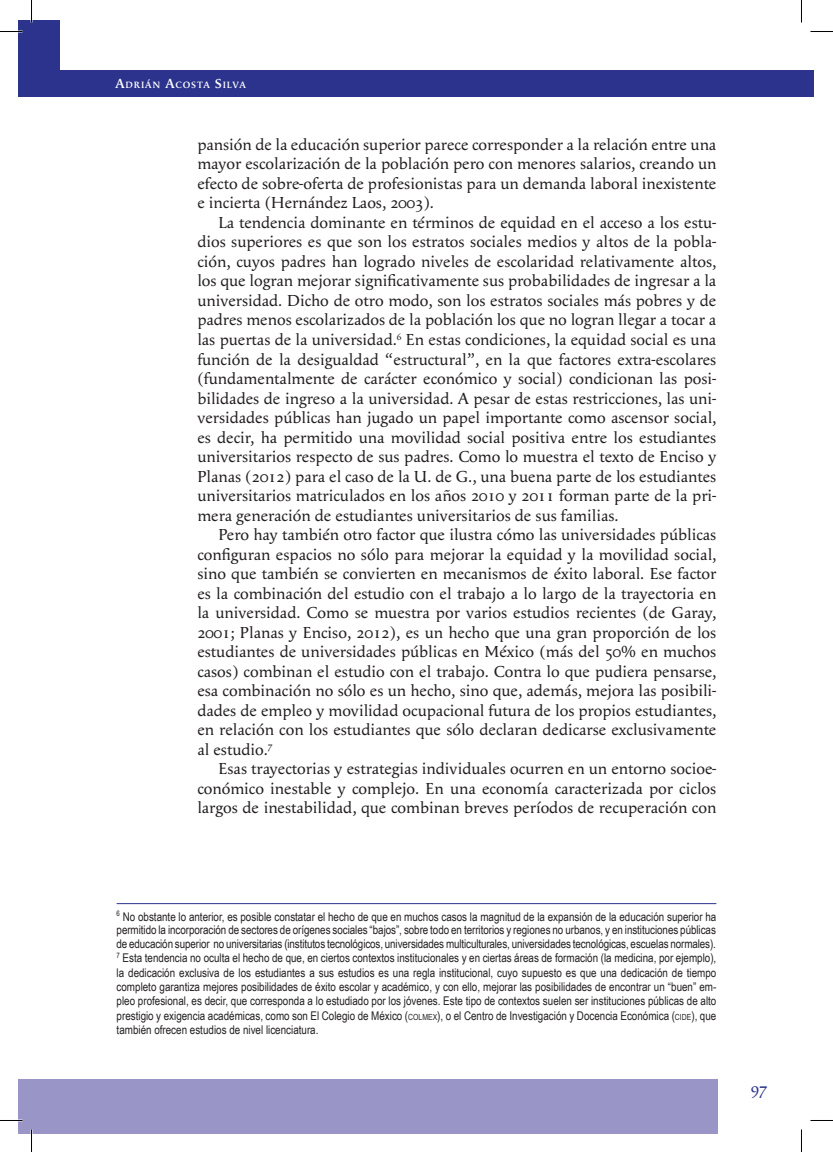
<style>
.page{position:relative;width:833px;height:1152px;background:#fff}
.page>*{position:absolute;margin:0;border:0;box-sizing:border-box;transform-origin:0 0}
.t1{font:16.5px/19.5px "Apolline";color:#231f20;text-align:justify}
.t2{font:16.5px "Apolline";color:#2b338d}
.PIE_DE_PAG_SIN_LINEA{font:12px/14.4px "Arial Narrow";color:#231f20;text-align:justify}
.PIE_DE_PAG{font:12px/13.5px "Arial Narrow";letter-spacing:-.01em;color:#231f20;text-align:justify}
.t3{font:600 9.45px "Apolline";letter-spacing:.085em;color:#fff}
.s1{font-size:13.5px}
.s2{font-size:8.4px}
</style>
<div class="page">
<div style="left:19px;top:20px;width:12px;height:76px;background:#2b338d"></div>
<div style="left:32px;top:20px;width:28px;height:76px;background:#2b338d"></div>
<hr style="left:117px;top:903px;width:599px;height:1px;background:#2b338d">
<div style="left:32px;top:1079px;width:686px;height:54px;background:#9995c6"></div>
<div style="left:19px;top:1079px;width:13px;height:54px;background:#9995c6"></div>
<div style="left:60px;top:70px;width:754px;height:26px;background:#2b338d"></div>
<hr style="left:0;top:1119px;width:22px;height:2px;background:#fff">
<svg style="left:0;top:31px;width:22px;height:1px"></svg>
<svg style="left:810px;top:31px;width:23px;height:1px"></svg>
<svg style="left:0;top:1120px;width:22px;height:1px"></svg>
<svg style="left:810px;top:1120px;width:23px;height:1px"></svg>
<svg style="left:31px;top:0;width:1px;height:22px"></svg>
<svg style="left:31px;top:1129px;width:1px;height:22px"></svg>
<svg style="left:801px;top:0;width:1px;height:22px"></svg>
<svg style="left:801px;top:1129px;width:1px;height:22px"></svg>
<p class="t3" style="left:115px;top:80px;width:132px"><span class="s1">A</span>DRIÁN <span class="s1">A</span>COSTA <span class="s1">S</span>ILVA</p>
<p class="t1" style="left:197px;top:135px;width:520px">pansión de la educación superior parece corresponder a la relación entre una mayor escolarización de la población pero con menores salarios, creando un efecto de sobre-oferta de profesionistas para un demanda laboral inexistente e incierta (Hernández Laos, 2003).</p>
<p class="t1" style="left:197px;top:213px;width:520px;text-indent:21px">La tendencia dominante en términos de equidad en el acceso a los estu&shy;dios superiores es que son los estratos sociales medios y altos de la pobla&shy;ción, cuyos padres han logrado niveles de escolaridad relativamente altos, los que logran mejorar significativamente sus probabilidades de ingresar a la universidad. Dicho de otro modo, son los estratos sociales más pobres y de padres menos escolarizados de la población los que no logran llegar a tocar a las puertas de la universidad.<sup>6</sup> En estas condiciones, la equidad social es una función de la desigualdad “estructural”, en la que factores extra-escolares (fundamentalmente de carácter económico y social) condicionan las posi&shy;bilidades de ingreso a la universidad. A pesar de estas restricciones, las uni&shy;versidades públicas han jugado un papel importante como ascensor social, es decir, ha permitido una movilidad social positiva entre los estudiantes universitarios respecto de sus padres. Como lo muestra el texto de Enciso y Planas (2012) para el caso de la U. de G., una buena parte de los estudiantes universitarios matriculados en los años 2010 y 2011 forman parte de la pri&shy;mera generación de estudiantes universitarios de sus familias.</p>
<p class="t1" style="left:197px;top:525px;width:520px;text-indent:21px">Pero hay también otro factor que ilustra cómo las universidades públicas configuran espacios no sólo para mejorar la equidad y la movilidad social, sino que también se convierten en mecanismos de éxito laboral. Ese factor es la combinación del estudio con el trabajo a lo largo de la trayectoria en la universidad. Como se muestra por varios estudios recientes (de Garay, 2001; Planas y Enciso, 2012), es un hecho que una gran proporción de los estudiantes de universidades públicas en México (más del 50% en muchos casos) combinan el estudio con el trabajo. Contra lo que pudiera pensarse, esa combinación no sólo es un hecho, sino que, además, mejora las posibili&shy;dades de empleo y movilidad ocupacional futura de los propios estudiantes, en relación con los estudiantes que sólo declaran dedicarse exclusivamente al estudio.<sup>7</sup></p>
<p class="t1" style="left:197px;top:759px;width:520px;text-indent:21px">Esas trayectorias y estrategias individuales ocurren en un entorno socioe&shy;conómico inestable y complejo. En una economía caracterizada por ciclos largos de inestabilidad, que combinan breves períodos de recuperación con</p>
<p class="PIE_DE_PAG" style="left:117px;top:909px;width:601px"><sup>6</sup> No obstante lo anterior, es posible constatar el hecho de que en muchos casos la magnitud de la expansión de la educación superior ha permitido la incorporación de sectores de orígenes sociales “bajos”, sobre todo en territorios y regiones no urbanos, y en instituciones públicas de educación superior no universitarias (institutos tecnológicos, universidades multiculturales, universidades tecnológicas, escuelas normales).</p>
<p class="PIE_DE_PAG_SIN_LINEA" style="left:117px;top:950px;width:601px"><sup>7</sup> Esta tendencia no oculta el hecho de que, en ciertos contextos institucionales y en ciertas áreas de formación (la medicina, por ejemplo), la dedicación exclusiva de los estudiantes a sus estudios es una regla institucional, cuyo supuesto es que una dedicación de tiempo completo garantiza mejores posibilidades de éxito escolar y académico, y con ello, mejorar las posibilidades de encontrar un “buen” em&shy;pleo profesional, es decir, que corresponda a lo estudiado por los jóvenes. Este tipo de contextos suelen ser instituciones públicas de alto prestigio y exigencia académicas, como son El Colegio de México (<span class="s2">COLMEX</span>), o el Centro de Investigación y Docencia Económica (<span class="s2">CIDE</span>), que también ofrecen estudios de nivel licenciatura.</p>
<p class="t2" style="left:750px;top:1078px;width:18px">97</p>
</div>
